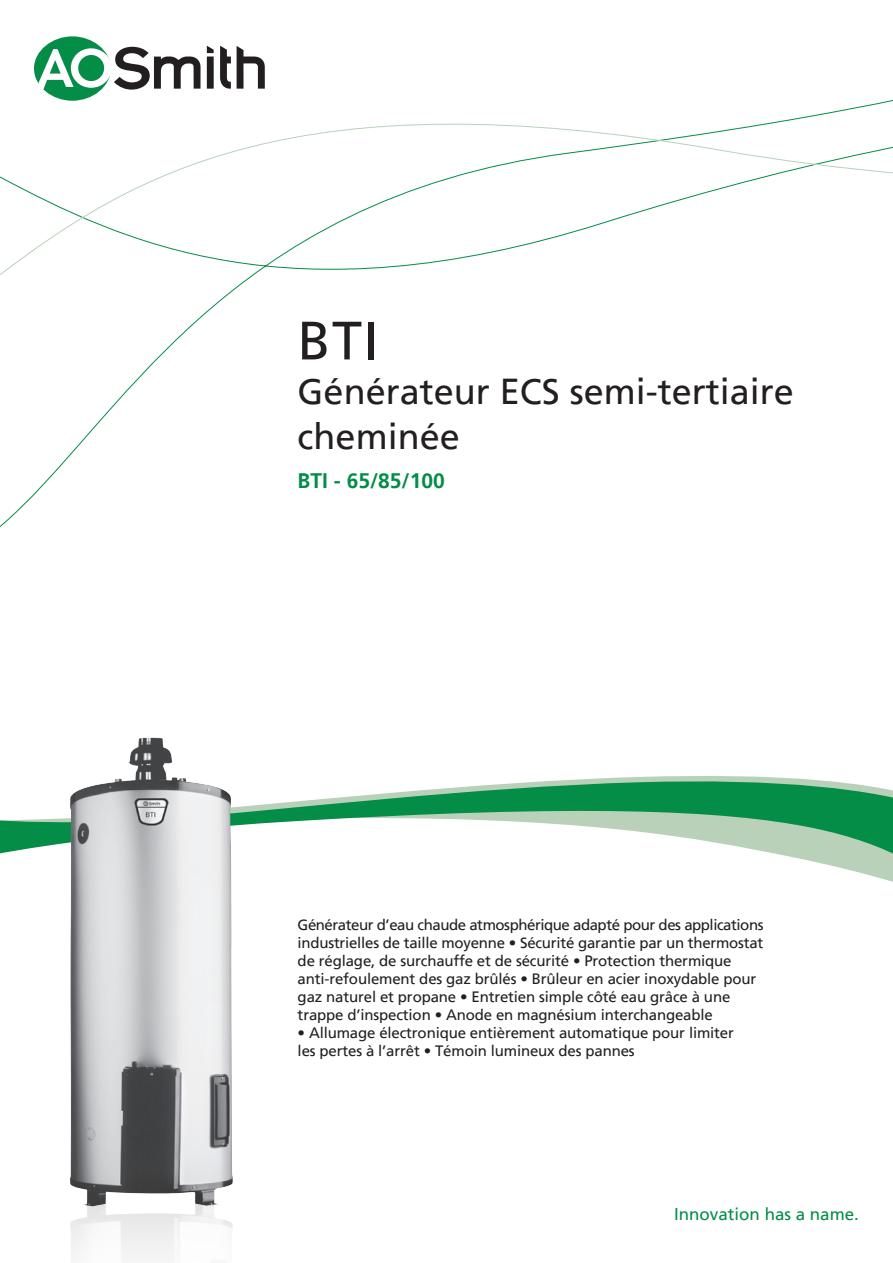
<style>
.page{position:relative;width:893px;height:1263px;background:#fff}
.page>*{position:absolute;margin:0;border:0;box-sizing:border-box;transform-origin:0 0}
.t1{font:54px "Frutiger LT";color:#231f20}
.t2{font:36px/45px "Frutiger LT";color:#231f20}
.t3{font:700 21px "Frutiger LT";color:#048d47}
.t4{font:16.95px "Frutiger LT";color:#048d47}
.t5{font:15px/18px "Frutiger LT";letter-spacing:-.01em;color:#231f20}
</style>
<div class="page">
<svg style="left:0;top:778px;width:893px;height:99px"></svg>
<svg style="left:0;top:76px;width:893px;height:200px"></svg>
<img style="left:70px;top:737px;width:163px;height:469px">
<svg style="left:237px;top:46px;width:28px;height:43px"></svg>
<svg style="left:220px;top:46px;width:11px;height:43px"></svg>
<svg style="left:207px;top:46px;width:7px;height:43px"></svg>
<div style="left:34px;top:36px;width:77px;height:65px;background:#048d47;border-radius:50%"></div>
<svg style="left:37px;top:47px;width:164px;height:43px"></svg>
<h1 class="t1" style="left:298px;top:309px;width:82px">BTI</h1>
<h2 class="t2" style="left:298px;top:370px;width:498px">Générateur ECS semi-tertiaire cheminée</h2>
<h3 class="t3" style="left:298px;top:469px;width:149px">BTI - 65/85/100</h3>
<p class="t5" style="left:298px;top:916px;width:467px">Générateur d’eau chaude atmosphérique adapté pour des applications industrielles de taille moyenne • Sécurité garantie par un thermostat de réglage, de surchauffe et de sécurité • Protection thermique anti-refoulement des gaz brûlés • Brûleur en acier inoxydable pour gaz naturel et propane • Entretien simple côté eau grâce à une trappe d’inspection • Anode en magnésium interchangeable</p>
<p class="t5" style="left:298px;top:1024px;width:438px">• Allumage électronique entièrement automatique pour limiter les pertes à l’arrêt • Témoin lumineux des pannes</p>
<p class="t4" style="left:674px;top:1204px;width:186px">Innovation has a name.</p>
</div>
